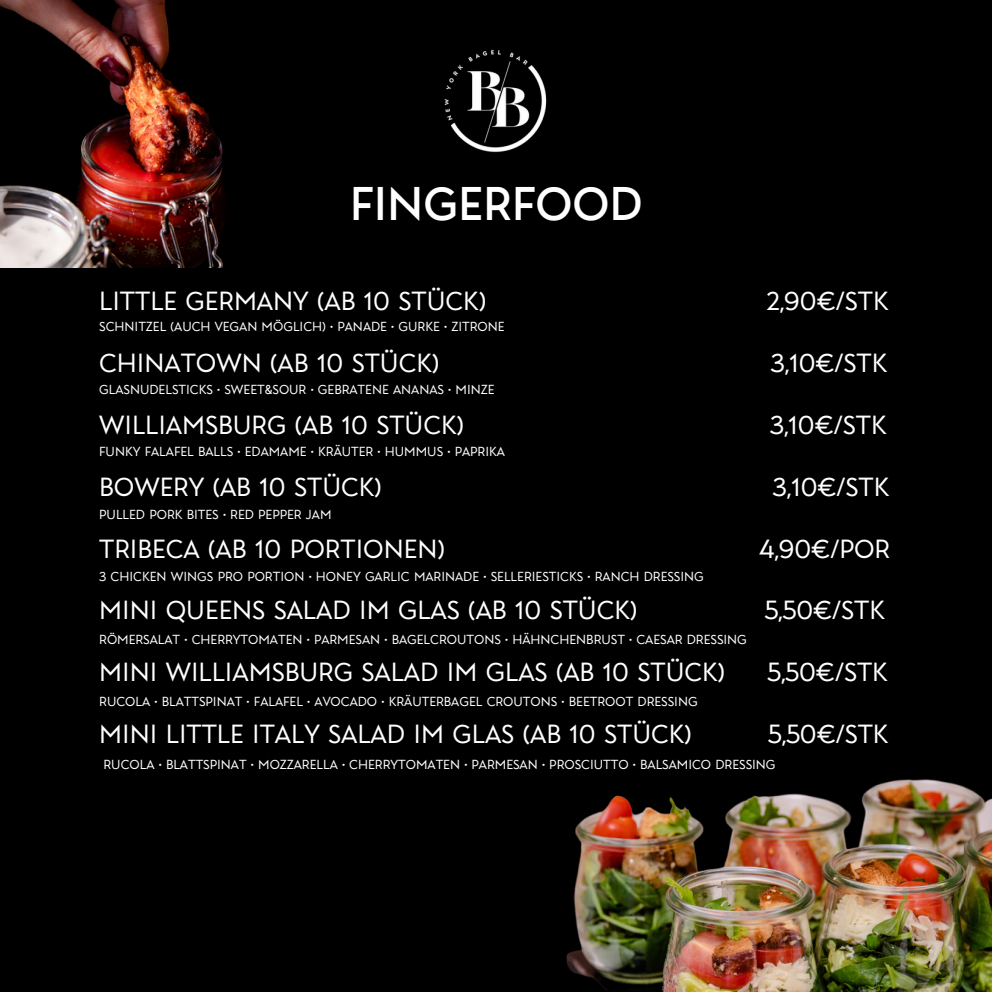
<style>
.page{position:relative;width:992px;height:992px;background:#000}
.page>*{position:absolute;margin:0;border:0;box-sizing:border-box;transform-origin:0 0}
.t1{font:300 45px "Garnet Capitals";color:#fff}
.t2{font:100 25px "Garnet Capitals";color:#fff}
.t3{font:100 12.5px "Garnet Capitals";color:#fff}
</style>
<div class="page">
<img style="left:444px;top:50px;width:103px;height:103px">
<img style="left:0;top:0;width:224px;height:267px">
<img style="left:566px;top:779px;width:426px;height:213px">
<p class="t1" style="left:350px;top:183px;width:294px">FINGERFOOD</p>
<p class="t2" style="left:99px;top:289px;width:388px">LITTLE GERMANY (AB 10 STÜCK)</p>
<p class="t2" style="left:766px;top:289px;width:123px">2,90€/STK</p>
<p class="t2" style="left:99px;top:351px;width:341px">CHINATOWN (AB 10 STÜCK)</p>
<p class="t2" style="left:770px;top:351px;width:118px">3,10€/STK</p>
<p class="t2" style="left:99px;top:413px;width:366px">WILLIAMSBURG (AB 10 STÜCK)</p>
<p class="t2" style="left:770px;top:413px;width:118px">3,10€/STK</p>
<p class="t2" style="left:99px;top:475px;width:284px">BOWERY (AB 10 STÜCK)</p>
<p class="t2" style="left:772px;top:475px;width:118px">3,10€/STK</p>
<h2 class="t3" style="left:99px;top:321px;width:407px">SCHNITZEL (AUCH VEGAN MÖGLICH) • PANADE • GURKE • ZITRONE</h2>
<p class="t3" style="left:99px;top:383px;width:397px">GLASNUDELSTICKS • SWEET&amp;SOUR • GEBRATENE ANANAS • MINZE</p>
<p class="t3" style="left:99px;top:446px;width:407px">FUNKY FALAFEL BALLS • EDAMAME • KRÄUTER • HUMMUS • PAPRIKA</p>
<p class="t3" style="left:99px;top:508px;width:234px">PULLED PORK BITES • RED PEPPER JAM</p>
<p class="t2" style="left:99px;top:537px;width:347px">TRIBECA (AB 10 PORTIONEN)</p>
<p class="t2" style="left:759px;top:537px;width:132px">4,90€/POR</p>
<p class="t2" style="left:99px;top:599px;width:539px">MINI QUEENS SALAD IM GLAS (AB 10 STÜCK)</p>
<p class="t2" style="left:765px;top:599px;width:122px">5,50€/STK</p>
<p class="t2" style="left:99px;top:660px;width:627px">MINI WILLIAMSBURG SALAD IM GLAS (AB 10 STÜCK)</p>
<p class="t2" style="left:767px;top:660px;width:122px">5,50€/STK</p>
<p class="t2" style="left:99px;top:722px;width:594px">MINI LITTLE ITALY SALAD IM GLAS (AB 10 STÜCK)</p>
<p class="t2" style="left:768px;top:722px;width:122px">5,50€/STK</p>
<p class="t3" style="left:99px;top:571px;width:606px">3 CHICKEN WINGS PRO PORTION • HONEY GARLIC MARINADE • SELLERIESTICKS • RANCH DRESSING</p>
<p class="t3" style="left:99px;top:633px;width:649px">RÖMERSALAT • CHERRYTOMATEN • PARMESAN • BAGELCROUTONS • HÄHNCHENBRUST • CAESAR DRESSING</p>
<p class="t3" style="left:99px;top:696px;width:600px">RUCOLA • BLATTSPINAT • FALAFEL • AVOCADO • KRÄUTERBAGEL CROUTONS • BEETROOT DRESSING</p>
<p class="t3" style="left:103px;top:758px;width:674px">RUCOLA • BLATTSPINAT • MOZZARELLA • CHERRYTOMATEN • PARMESAN • PROSCIUTTO • BALSAMICO DRESSING</p>
</div>
